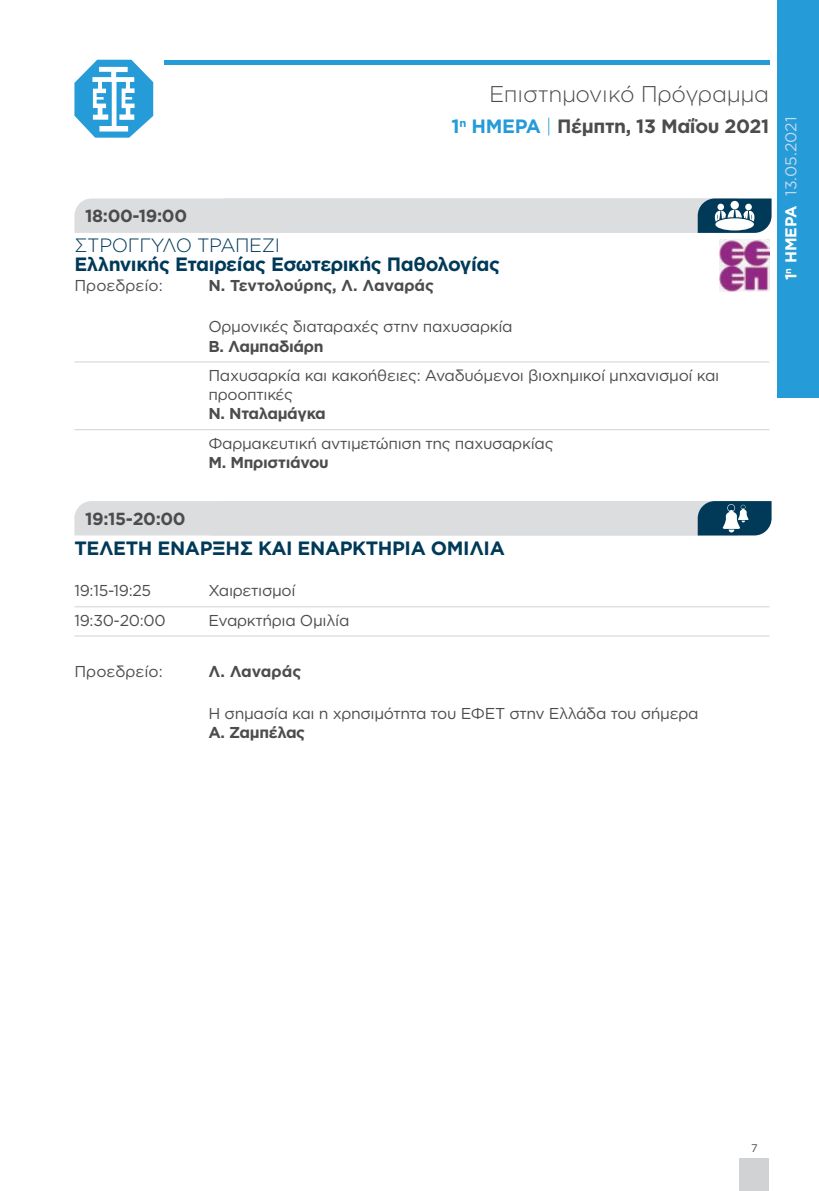
<style>
.page{position:relative;width:819px;height:1191px;background:#fff}
.page>*{position:absolute;margin:0;border:0;box-sizing:border-box;transform-origin:0 0}
.t1{font:300 22.75px "Gotham Greek";letter-spacing:-.02em;color:#4b4c4d}
.t2{font:700 19.25px "Gotham Greek";letter-spacing:-.02em;color:#013a59}
.t3{font:700 19.25px "Gotham Greek";letter-spacing:-.02em;color:#4b4c4d}
.t4{font:300 19.25px "Gotham Greek";letter-spacing:-.02em;color:#013a59}
.t5{font:700 17.5px "Gotham Greek";letter-spacing:-.02em;color:#4b4c4d}
.t6{font:15.75px/19.2px "Gotham Greek";letter-spacing:-.02em;color:#4b4c4d}
.t7{font:700 15.75px "Gotham Greek";letter-spacing:-.02em;color:#4b4c4d}
.t8{font:700 15.75px "Gotham Greek";color:#4b4c4d}
.t9{font:15.75px "Gotham Greek";color:#4b4c4d}
.t10{font:15.75px "Gotham Greek";color:#c1daf1}
.t11{font:11.03px "Gotham Greek";color:#4b4c4d}
.s1{color:#259bd7}
.s2{font-weight:300;color:#259bd7}
.s3{font-weight:700;color:#fff}
</style>
<div class="page">
<div style="left:777px;top:0;width:42px;height:397px;background:#259bd7"></div>
<div style="left:739px;top:1158px;width:30px;height:33px;background:#d1d2d4"></div>
<hr style="left:164px;top:60px;width:605px;height:4px;background:#259bd7">
<svg style="left:74px;top:60px;width:79px;height:78px"></svg>
<hr style="left:74px;top:361px;width:695px;height:1px;background:#d1d2d4">
<hr style="left:74px;top:429px;width:695px;height:1px;background:#d1d2d4">
<hr style="left:74px;top:606px;width:695px;height:1px;background:#d1d2d4">
<hr style="left:74px;top:635px;width:695px;height:1px;background:#d1d2d4">
<svg style="left:74px;top:198px;width:697px;height:35px;background:#cdd2d6"></svg>
<img style="left:719px;top:239px;width:50px;height:53px">
<svg style="left:74px;top:501px;width:697px;height:34px;background:#c9cfd4"></svg>
<h1 class="t1" style="left:489px;top:82px;width:282px">Επιστημονικό Πρόγραμμα</h1>
<p class="t3" style="left:451px;top:115px;width:319px"><span class="s1">1</span><sup>η</sup> <span class="s1">ΗΜΕΡΑ</span> <span class="s2">|</span> Πέμπτη, 13 Μαΐου 2021</p>
<p class="t5" style="left:85px;top:206px;width:103px">18:00-19:00</p>
<p class="t4" style="left:74px;top:235px;width:208px">ΣΤΡΟΓΓΥΛΌ ΤΡΑΠΈΖΙ</p>
<p class="t2" style="left:74px;top:253px;width:427px">Ελληνικής Εταιρείας Εσωτερικής Παθολογίας</p>
<p class="t9" style="left:74px;top:276px;width:90px">Προεδρείο:</p>
<p class="t8" style="left:208px;top:276px;width:227px">Ν. Τεντολούρης, Λ. Λαναράς</p>
<p class="t6" style="left:208px;top:317px;width:306px">Ορμονικές διαταραχές στην παχυσαρκία</p>
<p class="t7" style="left:208px;top:337px;width:117px">Β. Λαμπαδιάρη</p>
<p class="t6" style="left:208px;top:365px;width:512px">Παχυσαρκία και κακοήθειες: Αναδυόμενοι βιοχημικοί μηχανισμοί και προοπτικές</p>
<p class="t7" style="left:208px;top:404px;width:119px">Ν. Νταλαμάγκα</p>
<p class="t6" style="left:208px;top:433px;width:346px">Φαρμακευτική αντιμετώπιση της παχυσαρκίας</p>
<p class="t7" style="left:208px;top:453px;width:122px">Μ. Μπριστιάνου</p>
<p class="t5" style="left:85px;top:508px;width:102px">19:15-20:00</p>
<p class="t2" style="left:74px;top:537px;width:432px">ΤΕΛΕΤΉ ΈΝΑΡΞΗΣ ΚΑΙ ΕΝΑΡΚΤΉ ΡΙΑ ΟΜΙΛΊΑ</p>
<p class="t6" style="left:74px;top:581px;width:78px">19:15-19:25</p>
<p class="t6" style="left:208px;top:581px;width:89px">Χαιρετισμοί</p>
<p class="t6" style="left:74px;top:610px;width:93px">19:30-20:00</p>
<p class="t6" style="left:208px;top:610px;width:142px">Εναρκτήρια Ομιλία</p>
<p class="t9" style="left:74px;top:663px;width:90px">Προεδρείο:</p>
<p class="t8" style="left:208px;top:662px;width:94px">Λ. Λαναράς</p>
<p class="t6" style="left:208px;top:703px;width:491px">Η σημασία και η χρησιμότητα του ΕΦΕΤ στην Ελλάδα του σήμερα</p>
<p class="t7" style="left:208px;top:723px;width:98px">Α. Ζαμπέλας</p>
<p class="t10" style="left:782px;top:280px;width:165px;rotate:-90deg"><span class="s3">1</span><sup>η</sup> <span class="s3">ΗΜΕΡΑ</span> 13.05.2021</p>
<p class="t11" style="left:751px;top:1142px;width:8px">7</p>
</div>
